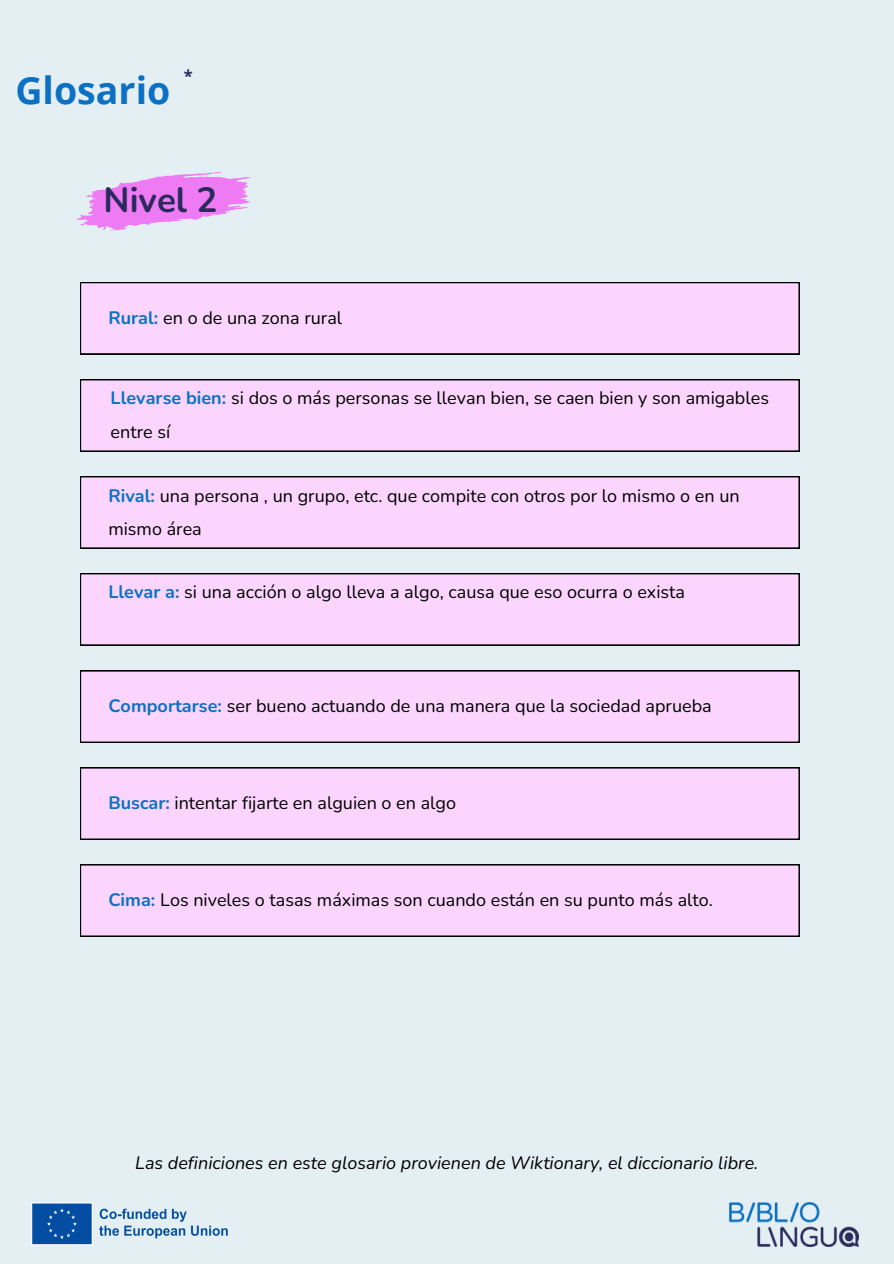
<style>
.page{position:relative;width:894px;height:1264px;background:#fff}
.page>*{position:absolute;margin:0;border:0;box-sizing:border-box;transform-origin:0 0}
.t1{font:700 37.5px "Open Sans";color:#0c71c3}
.t2{font:700 34.95px "Nunito";color:#2a2b5c}
.t3{font:18px/33.8px "Nunito";color:#000}
.t4{font:italic 18px "Nunito";color:#000}
.t5{font:700 16.5px "Open Sans";color:#2a2b5c}
.s1{font-weight:700;color:#0c71c3}
</style>
<div class="page">
<div style="left:0;top:0;width:893px;height:1263px;background:#e4eff4"></div>
<svg style="left:76px;top:172px;width:174px;height:58px"></svg>
<img style="left:729px;top:1202px;width:128px;height:44px">
<img style="left:31px;top:1202px;width:197px;height:43px">
<div style="left:80px;top:282px;width:719px;height:72px;background:#fbd5fd"></div>
<div style="left:80px;top:379px;width:719px;height:72px;background:#fbd5fd"></div>
<div style="left:80px;top:476px;width:719px;height:72px;background:#fbd5fd"></div>
<div style="left:80px;top:573px;width:719px;height:72px;background:#fbd5fd"></div>
<div style="left:80px;top:670px;width:719px;height:72px;background:#fbd5fd"></div>
<div style="left:80px;top:767px;width:719px;height:72px;background:#fbd5fd"></div>
<div style="left:80px;top:864px;width:719px;height:72px;background:#fbd5fd"></div>
<h1 class="t1" style="left:15px;top:64px;width:156px">Glosario</h1>
<p class="t5" style="left:184px;top:65px;width:10px">*</p>
<p class="t2" style="left:104px;top:176px;width:115px">Nivel 2</p>
<p class="t3" style="left:108px;top:301px;width:235px"><span class="s1">Rural:</span> en o de una zona rural</p>
<p class="t3" style="left:111px;top:381px;width:659px"><span class="s1">Llevarse bien:</span> si dos o más personas se llevan bien, se caen bien y son amigables entre sí</p>
<p class="t3" style="left:108px;top:478px;width:632px"><span class="s1">Rival:</span> una persona , un grupo, etc. que compite con otros por lo mismo o en un mismo área</p>
<p class="t3" style="left:108px;top:575px;width:578px"><span class="s1">Llevar a:</span> si una acción o algo lleva a algo, causa que eso ocurra o exista</p>
<p class="t3" style="left:108px;top:689px;width:604px"><span class="s1">Comportarse:</span> ser bueno actuando de una manera que la sociedad aprueba</p>
<p class="t3" style="left:108px;top:786px;width:349px"><span class="s1">Buscar:</span> intentar fijarte en alguien o en algo</p>
<p class="t3" style="left:108px;top:883px;width:606px"><span class="s1">Cima:</span> Los niveles o tasas máximas son cuando están en su punto más alto.</p>
<p class="t4" style="left:135px;top:1150px;width:624px">Las definiciones en este glosario provienen de Wiktionary, el diccionario libre.</p>
</div>
